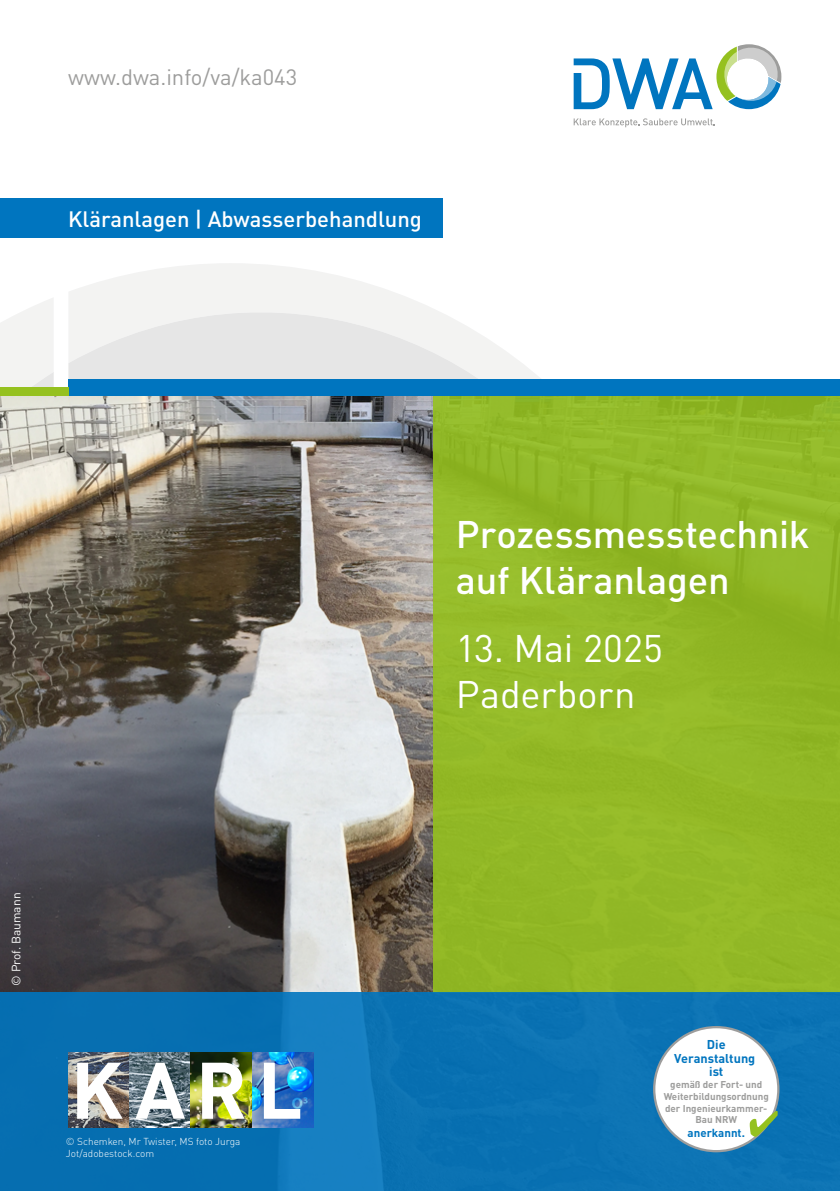
<style>
.page{position:relative;width:840px;height:1191px;background:#fff}
.page>*{position:absolute;margin:0;border:0;box-sizing:border-box;transform-origin:0 0}
.t1{font:500 38px/45.6px "DINOT";letter-spacing:-.005em;color:#fff}
.t2{font:38px/45.6px "DINOT";letter-spacing:-.005em;color:#fff}
.t3{font:500 22px "DINOT";color:#fff}
.t4{font:22px "DINOT";color:#9d9d9c}
.t5{font:700 12.6px/13.8px "DINOT";color:#0075bf;text-align:center}
.t6{font:12px "DINOT";color:#fff}
.t7{font:700 11.6px "DINOT";color:#0075bf}
.t8{font:300 10px/12px "DINOT";color:#fff}
.t9{font:700 9.8px/11.8px "DINOT";color:#9d9d9c;text-align:center}
</style>
<div class="page">
<img style="left:0;top:395px;width:433px;height:597px">
<svg style="left:573px;top:118px;width:141px;height:9px"></svg>
<svg style="left:573px;top:44px;width:208px;height:65px"></svg>
<div style="left:433px;top:395px;width:406px;height:597px;background:#92b927"></div>
<svg style="left:0;top:298px;width:54px;height:89px"></svg>
<svg style="left:68px;top:263px;width:472px;height:115px"></svg>
<div style="left:68px;top:378px;width:771px;height:17px;background:#0075bf"></div>
<div style="left:0;top:387px;width:68px;height:8px;background:#95c11f"></div>
<svg style="left:0;top:992px;width:839px;height:199px;background:#0a72b3"></svg>
<div style="left:653px;top:1027px;width:124px;height:124px;background:#fff;border-radius:50%"></div>
<svg style="left:749px;top:1111px;width:28px;height:25px"></svg>
<div style="left:0;top:198px;width:442px;height:40px;background:#0075bf"></div>
<img style="left:68px;top:1052px;width:245px;height:76px">
<img style="left:77px;top:1062px;width:223px;height:56px">
<h2 class="t4" style="left:68px;top:60px;width:230px">www.dwa.info/va/ka043</h2>
<h2 class="t3" style="left:68px;top:202px;width:355px">Kläranlagen | Abwasserbehandlung</h2>
<p class="t6" style="left:7px;top:985px;width:94px;rotate:-90deg">© Prof. Baumann</p>
<p class="t8" style="left:66px;top:1135px;width:176px">© Schemken, Mr Twister, MS foto Jurga<br>Jot/adobestock.com</p>
<h1 class="t1" style="left:455px;top:509px;width:355px">Prozessmesstechnik auf Kläranlagen</h1>
<h1 class="t2" style="left:455px;top:623px;width:208px">13. Mai 2025<br>Paderborn</h1>
<p class="t5" style="left:674px;top:1036px;width:82px">Die<br>Veranstaltung ist</p>
<p class="t9" style="left:663px;top:1078px;width:107px">gemäß der Fort- und<br>Weiterbildungsordnung der Ingenieurkammer-<br>Bau NRW</p>
<p class="t7" style="left:687px;top:1124px;width:59px">anerkannt.</p>
</div>
